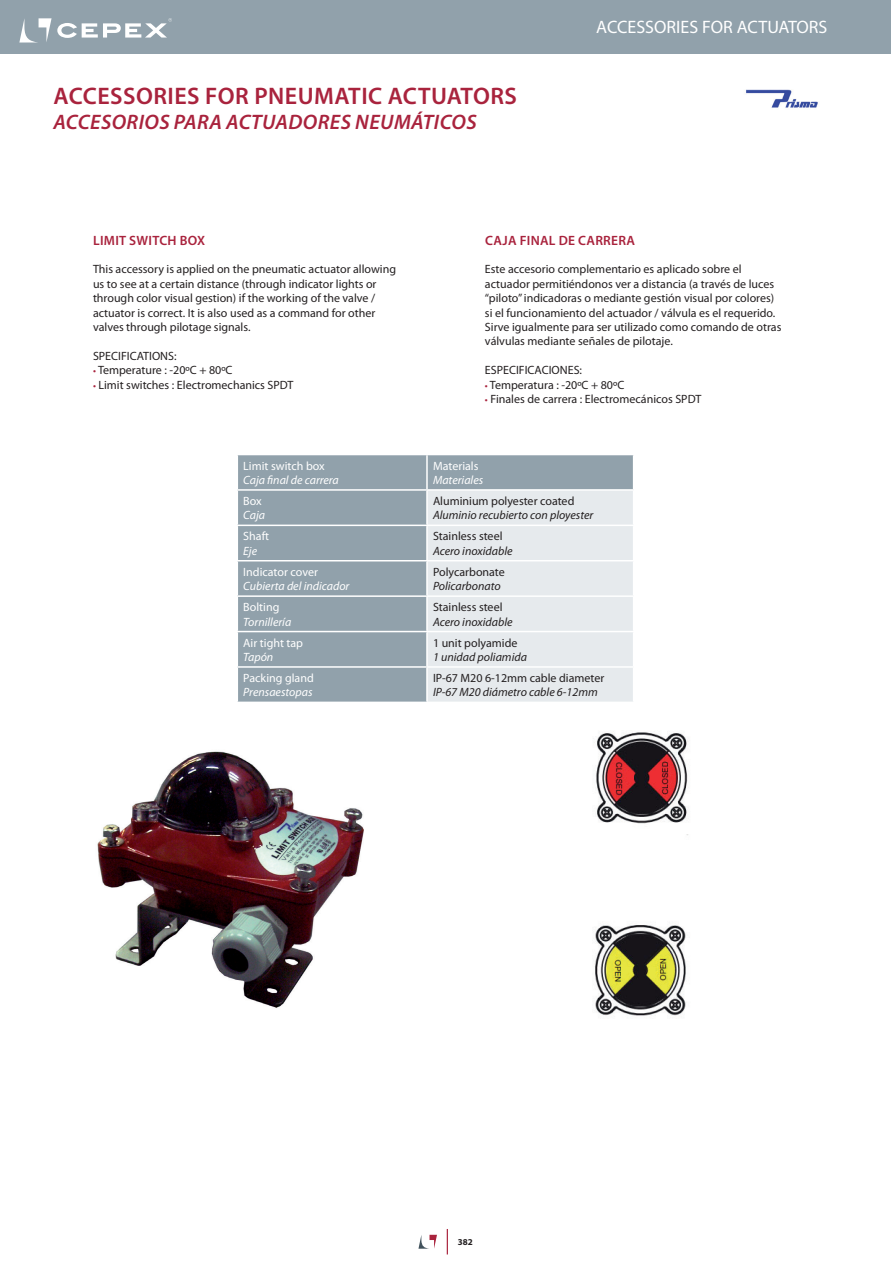
<style>
.page{position:relative;width:893px;height:1263px;background:#fff}
.page>*{position:absolute;margin:0;border:0;box-sizing:border-box;transform-origin:0 0}
.t1{font:600 24px "Myriad Pro";letter-spacing:.02em;color:#a9233d}
.t2{font:italic 600 21px "Myriad Pro";letter-spacing:.02em;color:#a9233d}
.t3{font:18px "Myriad Pro";color:#fff}
.t4{font:600 13.5px "Myriad Pro";letter-spacing:.02em;color:#a9233d}
.t5{font:12px/14.4px "Myriad Pro";color:#231f20}
.t6{font:italic 12px "Myriad Pro";color:#231f20}
.t7{font:italic 12px "Myriad Pro";color:#fff}
.t8{font:12px "Myriad Pro";color:#fff}
.t9{font:700 9px "Myriad Pro";color:#231f20}
.s1{font-size:10.5px;color:#a9233d}
</style>
<div class="page">
<div style="left:0;top:0;width:891px;height:54px;background:#91a1ab"></div>
<svg style="left:418px;top:1235px;width:19px;height:14px"></svg>
<svg style="left:447px;top:1229px;width:1px;height:25px"></svg>
<svg style="left:19px;top:18px;width:153px;height:25px"></svg>
<div style="left:238px;top:455px;width:395px;height:247px;background:#91a1ab"></div>
<div style="left:428px;top:491px;width:205px;height:211px;background:#e6eaed"></div>
<hr style="left:426px;top:455px;width:2px;height:34px;background:#fff">
<hr style="left:237px;top:489px;width:190px;height:2px;background:#fff">
<hr style="left:427px;top:489px;width:207px;height:2px;background:#fff">
<hr style="left:426px;top:491px;width:2px;height:34px;background:#fff">
<hr style="left:237px;top:525px;width:190px;height:1px;background:#fff">
<hr style="left:427px;top:525px;width:207px;height:1px;background:#fff">
<hr style="left:426px;top:526px;width:2px;height:34px;background:#fff">
<hr style="left:237px;top:560px;width:190px;height:1px;background:#fff">
<hr style="left:427px;top:560px;width:207px;height:1px;background:#fff">
<hr style="left:426px;top:561px;width:2px;height:34px;background:#fff">
<hr style="left:237px;top:595px;width:190px;height:2px;background:#fff">
<hr style="left:427px;top:595px;width:207px;height:2px;background:#fff">
<hr style="left:426px;top:597px;width:2px;height:34px;background:#fff">
<hr style="left:237px;top:631px;width:190px;height:1px;background:#fff">
<hr style="left:427px;top:631px;width:207px;height:1px;background:#fff">
<hr style="left:426px;top:632px;width:2px;height:34px;background:#fff">
<hr style="left:237px;top:666px;width:190px;height:2px;background:#fff">
<hr style="left:427px;top:666px;width:207px;height:2px;background:#fff">
<hr style="left:426px;top:668px;width:2px;height:34px;background:#fff">
<img style="left:97px;top:751px;width:267px;height:257px">
<img style="left:594px;top:731px;width:94px;height:285px">
<img style="left:746px;top:89px;width:72px;height:19px">
<h1 class="t1" style="left:54px;top:81px;width:465px">ACCESSORIES FOR PNEUMATIC ACTUATORS</h1>
<h2 class="t2" style="left:54px;top:109px;width:425px">ACCESORIOS PARA ACTUADORES NEUMÁTICOS</h2>
<h3 class="t3" style="left:596px;top:16px;width:233px">ACCESSORIES FOR ACTUATORS</h3>
<p class="t4" style="left:93px;top:232px;width:114px">LIMIT SWITCH BOX</p>
<p class="t5" style="left:93px;top:262px;width:305px">This accessory is applied on the pneumatic actuator allowing us to see at a certain distance (through indicator lights or through color visual gestion) if the working of the valve / actuator is correct. It is also used as a command for other valves through pilotage signals.</p>
<p class="t5" style="left:93px;top:348px;width:85px">SPECIFICATIONS:</p>
<p class="t5" style="left:93px;top:363px;width:141px"><span class="s1">•</span> Temperature : -20ºC + 80ºC</p>
<p class="t5" style="left:93px;top:377px;width:202px"><span class="s1">•</span> Limit switches : Electromechanics SPDT</p>
<p class="t4" style="left:485px;top:232px;width:151px">CAJA FINAL DE CARRERA</p>
<p class="t5" style="left:485px;top:262px;width:298px">Este accesorio complementario es aplicado sobre el actuador permitiéndonos ver a distancia (a través de luces “piloto” indicadoras o mediante gestión visual por colores) si el funcionamiento del actuador / válvula es el requerido.<br>Sirve igualmente para ser utilizado como comando de otras válvulas mediante señales de pilotaje.</p>
<p class="t5" style="left:485px;top:363px;width:99px">ESPECIFICACIONES:</p>
<p class="t5" style="left:485px;top:377px;width:141px"><span class="s1">•</span> Temperatura : -20ºC + 80ºC</p>
<p class="t5" style="left:485px;top:392px;width:218px"><span class="s1">•</span> Finales de carrera : Electromecánicos SPDT</p>
<p class="t8" style="left:243px;top:458px;width:83px">Limit switch box</p>
<p class="t7" style="left:243px;top:472px;width:97px">Caja final de carrera</p>
<p class="t8" style="left:433px;top:458px;width:47px">Materials</p>
<p class="t7" style="left:433px;top:472px;width:52px">Materiales</p>
<p class="t8" style="left:243px;top:493px;width:20px">Box</p>
<p class="t7" style="left:243px;top:508px;width:23px">Caja</p>
<p class="t5" style="left:433px;top:493px;width:143px">Aluminium polyester coated</p>
<p class="t6" style="left:433px;top:508px;width:162px">Aluminio recubierto con ployester</p>
<p class="t8" style="left:243px;top:529px;width:27px">Shaft</p>
<p class="t7" style="left:243px;top:543px;width:15px">Eje</p>
<p class="t5" style="left:433px;top:529px;width:71px">Stainless steel</p>
<p class="t6" style="left:433px;top:543px;width:81px">Acero inoxidable</p>
<p class="t8" style="left:243px;top:564px;width:76px">Indicator cover</p>
<p class="t7" style="left:243px;top:579px;width:108px">Cubierta del indicador</p>
<p class="t5" style="left:433px;top:564px;width:73px">Polycarbonate</p>
<p class="t6" style="left:433px;top:579px;width:69px">Policarbonato</p>
<p class="t8" style="left:243px;top:600px;width:38px">Bolting</p>
<p class="t7" style="left:243px;top:614px;width:49px">Tornillería</p>
<p class="t5" style="left:433px;top:600px;width:71px">Stainless steel</p>
<p class="t6" style="left:433px;top:614px;width:81px">Acero inoxidable</p>
<p class="t8" style="left:243px;top:635px;width:61px">Air tight tap</p>
<p class="t7" style="left:243px;top:649px;width:32px">Tapón</p>
<p class="t5" style="left:433px;top:635px;width:86px">1 unit polyamide</p>
<p class="t6" style="left:433px;top:649px;width:95px">1 unidad poliamida</p>
<p class="t8" style="left:243px;top:670px;width:72px">Packing gland</p>
<p class="t7" style="left:243px;top:685px;width:71px">Prensaestopas</p>
<p class="t5" style="left:433px;top:670px;width:173px">IP-67 M20 6-12mm cable diameter</p>
<p class="t6" style="left:433px;top:685px;width:166px">IP-67 M20 diámetro cable 6-12mm</p>
<p class="t9" style="left:458px;top:1236px;width:16px">382</p>
</div>
